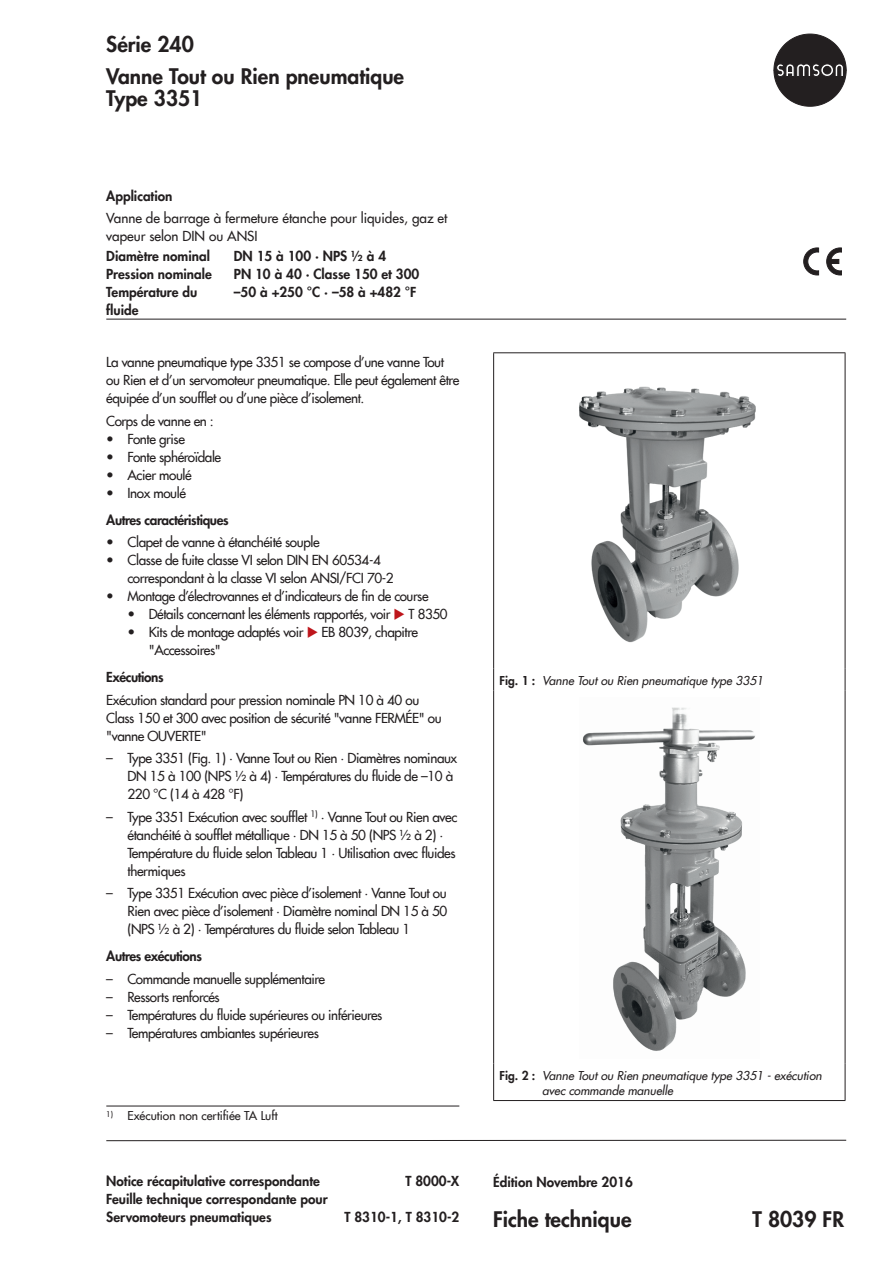
<style>
.page{position:relative;width:893px;height:1263px;background:#fff}
.page>*{position:absolute;margin:0;border:0;box-sizing:border-box;transform-origin:0 0}
.t1{font:800 21px/31.5px "Futura Com";color:#231f20}
.t2{font:500 13.5px/18px "Futura Com";letter-spacing:-.03em;color:#231f20}
.t3{font:800 13.5px/18px "Futura Com";color:#231f20}
.t4{font:500 13.5px/18px "Futura Com";color:#231f20}
.t5{font:800 13.5px/27px "Futura Com";letter-spacing:-.03em;color:#231f20}
.t6{font:italic 500 12px/15px "Futura Com";color:#231f20}
.t7{font:500 12px "Futura Com";color:#231f20}
.s1{font-family:"Futura";font-weight:400}
.s2{font-weight:500}
.s3{color:#be151b}
.s4{font-weight:800;font-style:normal}
</style>
<div class="page">
<svg style="left:774px;top:34px;width:72px;height:72px"></svg>
<hr style="left:106px;top:319px;width:740px;height:1px;background:#231f20">
<svg style="left:106px;top:1139px;width:741px;height:2px"></svg>
<svg style="left:804px;top:248px;width:15px;height:27px"></svg>
<svg style="left:827px;top:248px;width:15px;height:27px"></svg>
<hr style="left:829px;top:259px;width:10px;height:4px;background:#231f20">
<hr style="left:493px;top:352px;width:352px;height:1px;background:#231f20">
<hr style="left:493px;top:353px;width:1px;height:316px;background:#231f20">
<hr style="left:845px;top:353px;width:1px;height:316px;background:#231f20">
<svg style="left:493px;top:669px;width:1px;height:22px"></svg>
<svg style="left:845px;top:669px;width:1px;height:22px"></svg>
<hr style="left:493px;top:691px;width:1px;height:373px;background:#231f20">
<hr style="left:845px;top:691px;width:1px;height:373px;background:#231f20">
<hr style="left:493px;top:1064px;width:1px;height:36px;background:#231f20">
<hr style="left:845px;top:1064px;width:1px;height:36px;background:#231f20">
<hr style="left:493px;top:1100px;width:352px;height:1px;background:#231f20">
<img style="left:579px;top:386px;width:177px;height:257px">
<img style="left:582px;top:707px;width:173px;height:344px">
<hr style="left:106px;top:1106px;width:353px;height:1px;background:#231f20">
<h1 class="t1" style="left:106px;top:28px;width:299px">Série 240<br>Vanne Tout ou Rien pneumatique</h1>
<h1 class="t1" style="left:106px;top:82px;width:98px">Type 3351</h1>
<p class="t3" style="left:106px;top:186px;width:68px">Application</p>
<p class="t4" style="left:106px;top:208px;width:343px">Vanne de barrage à fermeture étanche pour liquides, gaz et vapeur selon DIN ou ANSI</p>
<p class="t3" style="left:106px;top:246px;width:105px">Diamètre nominal</p>
<p class="t3" style="left:234px;top:246px;width:154px">DN 15 à 100 · NPS ½ à 4</p>
<p class="t3" style="left:106px;top:264px;width:107px">Pression nominale</p>
<p class="t3" style="left:234px;top:264px;width:187px">PN 10 à 40 · Classe 150 et 300</p>
<p class="t3" style="left:106px;top:282px;width:93px">Température du fluide</p>
<p class="t3" style="left:234px;top:282px;width:184px">–50 à +250 °C · –58 à +482 °F</p>
<p class="t2" style="left:106px;top:352px;width:354px">La vanne pneumatique type 3351 se compose d’une vanne Tout ou Rien et d’un servomoteur pneumatique. Elle peut également être équipée d’un soufflet ou d’une pièce d’isolement.</p>
<p class="t2" style="left:106px;top:411px;width:109px">Corps de vanne en :</p>
<p class="t2" style="left:106px;top:429px;width:80px"><span class="s1">•</span> Fonte grise</p>
<p class="t2" style="left:106px;top:447px;width:116px"><span class="s1">•</span> Fonte sphéroïdale</p>
<p class="t2" style="left:106px;top:465px;width:87px"><span class="s1">•</span> Acier moulé</p>
<p class="t5" style="left:106px;top:478px;width:124px"><span class="s1">•</span> <span class="s2">Inox moulé<br></span>Autres caractéristiques</p>
<p class="t2" style="left:106px;top:532px;width:215px"><span class="s1">•</span> Clapet de vanne à étanchéité souple</p>
<p class="t2" style="left:128px;top:550px;width:268px;text-indent:-21px"><span class="s1">•</span> Classe de fuite classe VI selon DIN EN 60534-4 correspondant à la classe VI selon ANSI/FCI 70-2</p>
<p class="t2" style="left:106px;top:586px;width:324px"><span class="s1">•</span> Montage d’électrovannes et d’indicateurs de fin de course</p>
<p class="t2" style="left:128px;top:604px;width:321px"><span class="s1">•</span> Détails concernant les éléments rapportés, voir <span class="s3">◆</span> T 8350</p>
<p class="t2" style="left:149px;top:622px;width:271px;text-indent:-21px"><span class="s1">•</span> Kits de montage adaptés voir <span class="s3">◆</span> EB 8039, chapitre "Accessoires"</p>
<p class="t5" style="left:106px;top:663px;width:59px">Exécutions</p>
<p class="t2" style="left:106px;top:690px;width:337px">Exécution standard pour pression nominale PN 10 à 40 ou<br>Class 150 et 300 avec position de sécurité "vanne FERMÉE" ou "vanne OUVERTE"</p>
<p class="t2" style="left:128px;top:748px;width:331px;text-indent:-21px"><span class="s1">–</span> Type 3351 (Fig. 1) · Vanne Tout ou Rien · Diamètres nominaux<br>DN 15 à 100 (NPS ½ à 4) · Températures du fluide de –10 à<br>220 °C (14 à 428 °F)</p>
<p class="t2" style="left:128px;top:807px;width:331px;text-indent:-21px"><span class="s1">–</span> Type 3351 Exécution avec soufflet <sup>1)</sup> · Vanne Tout ou Rien avec étanchéité à soufflet métallique · DN 15 à 50 (NPS ½ à 2) · Température du fluide selon Tableau 1 · Utilisation avec fluides thermiques</p>
<p class="t2" style="left:128px;top:883px;width:321px;text-align:justify;text-indent:-21px"><span class="s1">–</span> Type 3351 Exécution avec pièce d’isolement · Vanne Tout ou Rien avec pièce d’isolement · Diamètre nominal DN 15 à 50 (NPS ½ à 2) · Températures du fluide selon Tableau 1</p>
<p class="t5" style="left:106px;top:942px;width:97px">Autres exécutions</p>
<p class="t2" style="left:106px;top:969px;width:220px"><span class="s1">–</span> Commande manuelle supplémentaire</p>
<p class="t2" style="left:106px;top:987px;width:115px"><span class="s1">–</span> Ressorts renforcés</p>
<p class="t2" style="left:106px;top:1005px;width:278px"><span class="s1">–</span> Températures du fluide supérieures ou inférieures</p>
<p class="t2" style="left:106px;top:1023px;width:214px"><span class="s1">–</span> Températures ambiantes supérieures</p>
<p class="t7" style="left:106px;top:1107px;width:173px"><sup>1)</sup> Exécution non certifiée TA Luft</p>
<p class="t3" style="left:106px;top:1172px;width:215px">Notice récapitulative correspondante</p>
<p class="t3" style="left:405px;top:1172px;width:55px">T 8000-X</p>
<p class="t3" style="left:106px;top:1190px;width:223px">Feuille technique correspondante pour<br>Servomoteurs pneumatiques</p>
<p class="t3" style="left:344px;top:1208px;width:116px">T 8310-1, T 8310-2</p>
<p class="t6" style="left:500px;top:672px;width:265px"><span class="s4">Fig. 1 :</span> Vanne Tout ou Rien pneumatique type 3351</p>
<p class="t6" style="left:542px;top:1067px;width:281px;text-indent:-43px"><span class="s4">Fig. 2 :</span> Vanne Tout ou Rien pneumatique type 3351 - exécution avec commande manuelle</p>
<p class="t3" style="left:493px;top:1172px;width:141px">Édition Novembre 2016</p>
<h1 class="t1" style="left:493px;top:1203px;width:140px">Fiche technique</h1>
<h1 class="t1" style="left:752px;top:1203px;width:93px">T 8039 FR</h1>
</div>
